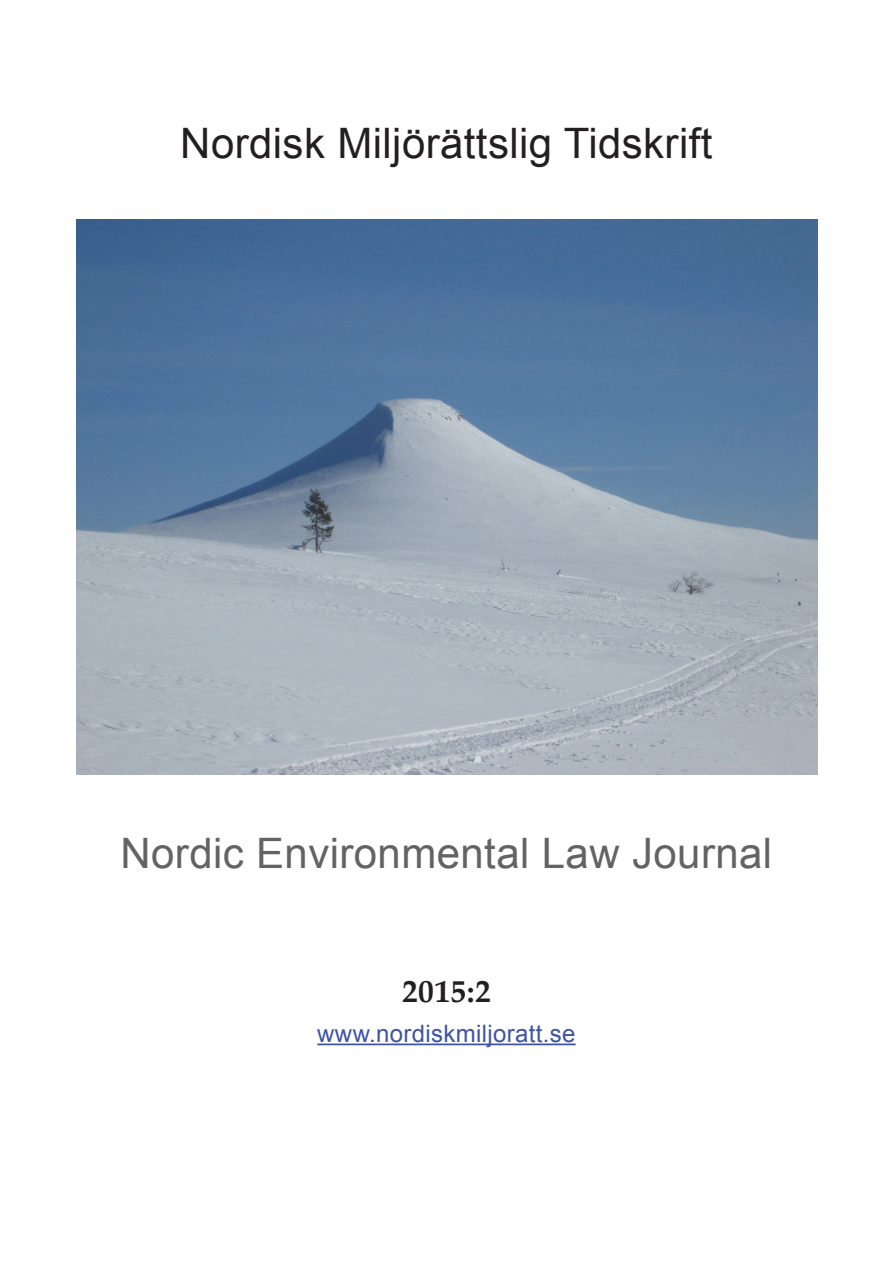
<style>
.page{position:relative;width:893px;height:1263px;background:#fff}
.page>*{position:absolute;margin:0;border:0;box-sizing:border-box;transform-origin:0 0}
.t1{font:42px "Arial";letter-spacing:.01em;color:#231f20}
.t2{font:42px "Arial";letter-spacing:.01em;color:#636366}
.t3{font:700 31.5px "Palatino Linotype";color:#231f20}
.t4{font:24px "Arial";letter-spacing:.015em;color:#3d54a4}
</style>
<div class="page">
<img style="left:77px;top:219px;width:741px;height:555px">
<hr style="left:317px;top:1043px;width:259px;height:2px;background:#3d54a4">
<p class="t1" style="left:180px;top:116px;width:534px">Nordisk Miljörättslig Tidskrift</p>
<p class="t2" style="left:120px;top:826px;width:653px">Nordic Environmental Law Journal</p>
<p class="t3" style="left:402px;top:969px;width:90px">2015:2</p>
<p class="t4" style="left:317px;top:1018px;width:260px">www.nordiskmiljoratt.se</p>
</div>
